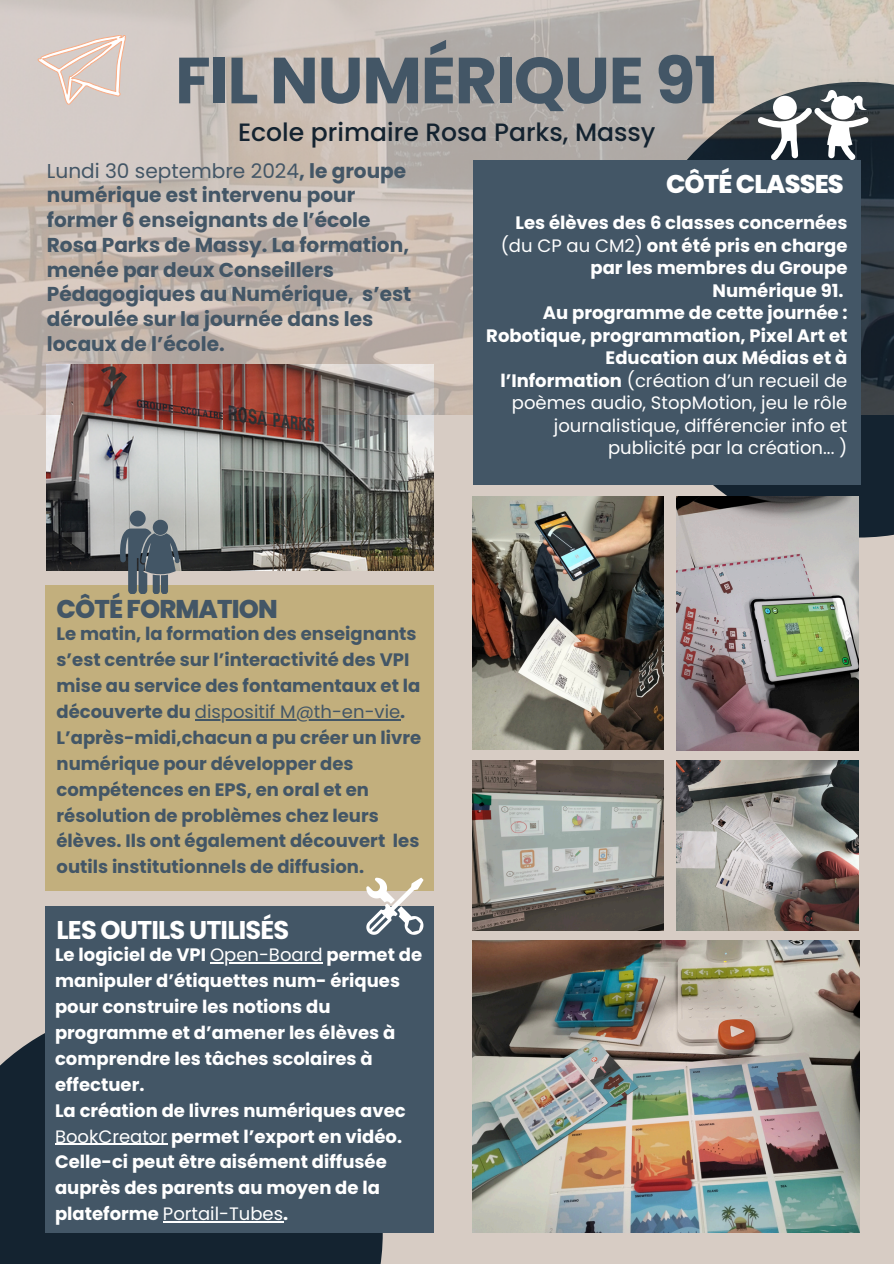
<style>
.page{position:relative;width:894px;height:1264px;background:#fff}
.page>*{position:absolute;margin:0;border:0;box-sizing:border-box;transform-origin:0 0}
.t1{font:700 65.1px "Poppins";letter-spacing:-.02em;color:#435666}
.t2{font:700 25.65px "Poppins";letter-spacing:-.035em;color:#fff}
.t3{font:800 25.65px "Poppins";letter-spacing:-.035em;color:#435666}
.t4{font:800 25.65px "Poppins";letter-spacing:-.035em;color:#fff}
.t5{font:500 25.05px "Poppins";color:#142330}
.t6{font:700 20.1px/24.8px "Poppins";color:#435666}
.t7{font:700 18px/25.8px "Poppins";color:#fff}
.t8{font:700 18px/25.8px "Poppins";color:#435666}
.t9{font:18px/22.5px "Poppins";color:#fff;text-align:right}
.s1{font-weight:400}
.s2{font-weight:700}
</style>
<div class="page">
<div style="left:0;top:0;width:893px;height:1263px;background:#d7ccc4"></div>
<div style="left:0;top:1004px;width:382px;height:259px;background:#142330"></div>
<svg style="left:630px;top:414px;width:263px;height:123px;fill:#142330"></svg>
<img style="left:676px;top:496px;width:182px;height:254px">
<img style="left:46px;top:414px;width:387px;height:156px">
<img style="left:0;top:0;width:893px;height:414px">
<div style="left:46px;top:906px;width:388px;height:326px;background:#435666"></div>
<div style="left:46px;top:585px;width:388px;height:305px;background:#c2af7d"></div>
<div style="left:472px;top:160px;width:387px;height:324px;background:#435666"></div>
<svg style="left:38px;top:35px;width:87px;height:70px"></svg>
<img style="left:472px;top:761px;width:191px;height:169px">
<img style="left:472px;top:496px;width:191px;height:253px">
<img style="left:472px;top:940px;width:386px;height:292px">
<img style="left:676px;top:761px;width:182px;height:169px">
<svg style="left:757px;top:89px;width:111px;height:71px;background:#7d8285"></svg>
<svg style="left:120px;top:510px;width:59px;height:84px;background:#707a7f"></svg>
<svg style="left:366px;top:877px;width:57px;height:57px"></svg>
<hr style="left:195px;top:719px;width:205px;height:1px;background:#435666">
<hr style="left:210px;top:962px;width:112px;height:1px;background:#fff">
<hr style="left:55px;top:1143px;width:112px;height:1px;background:#fff">
<hr style="left:163px;top:1221px;width:120px;height:1px;background:#fff">
<h4 class="t1" style="left:175px;top:35px;width:544px">FIL NUMÉRIQUE 91</h4>
<h2 class="t5" style="left:238px;top:115px;width:419px">Ecole primaire Rosa Parks, Massy</h2>
<p class="t6" style="left:47px;top:158px;width:366px"><span class="s1">Lundi 30 septembre 2024</span>, le groupe numérique est intervenu pour former 6 enseignants de l’école<br>Rosa Parks de Massy. La formation, menée par deux Conseillers<br>Pédagogiques au Numérique, s’est déroulée sur la journée dans les locaux de l’école.</p>
<p class="t4" style="left:665px;top:166px;width:179px">CÔTÉ CLASSES</p>
<p class="t7" style="left:500px;top:211px;width:348px;line-height:22.5px;text-align:right">Les élèves des 6 classes concernées <span class="s1">(du CP au CM2)</span> ont été pris en charge par les membres du Groupe<br>Numérique 91.</p>
<p class="t7" style="left:543px;top:300px;width:306px">Au programme de cette journée :</p>
<p class="t9" style="left:486px;top:324px;width:362px"><span class="s2">Robotique, programmation, Pixel Art et Education aux Médias et à l’Information</span> (création d’un recueil de poèmes audio, StopMotion, jeu le rôle journalistique, différencier info et publicité par la création... )</p>
<p class="t3" style="left:57px;top:590px;width:223px">CÔTÉ FORMATION</p>
<p class="t8" style="left:57px;top:621px;width:365px">Le matin, la formation des enseignants s’est centrée sur l’interactivité des VPI mise au service des fontamentaux et la découverte du <span class="s1">dispositif M@th-en-vie</span>.</p>
<p class="t8" style="left:57px;top:724px;width:366px">L’après-midi,chacun a pu créer un livre numérique pour développer des compétences en EPS, en oral et en résolution de problèmes chez leurs</p>
<p class="t8" style="left:57px;top:828px;width:364px">élèves. Ils ont également découvert les outils institutionnels de diffusion.</p>
<h2 class="t2" style="left:57px;top:911px;width:234px">LES OUTILS UTILISÉS</h2>
<p class="t7" style="left:55px;top:942px;width:368px">Le logiciel de VPI <span class="s1">Open-Board</span> permet de</p>
<h2 class="t7" style="left:55px;top:968px;width:352px">manipuler d’étiquettes num- ériques pour construire les notions du programme et d’amener les élèves à comprendre les tâches scolaires à effectuer.<br>La création de livres numériques avec</h2>
<p class="t7" style="left:55px;top:1123px;width:348px"><span class="s1">BookCreator</span> permet l’export en vidéo.<br>Celle-ci peut être aisément diffusée auprès des parents au moyen de la plateforme <span class="s1">Portail-Tubes</span>.</p>
</div>
